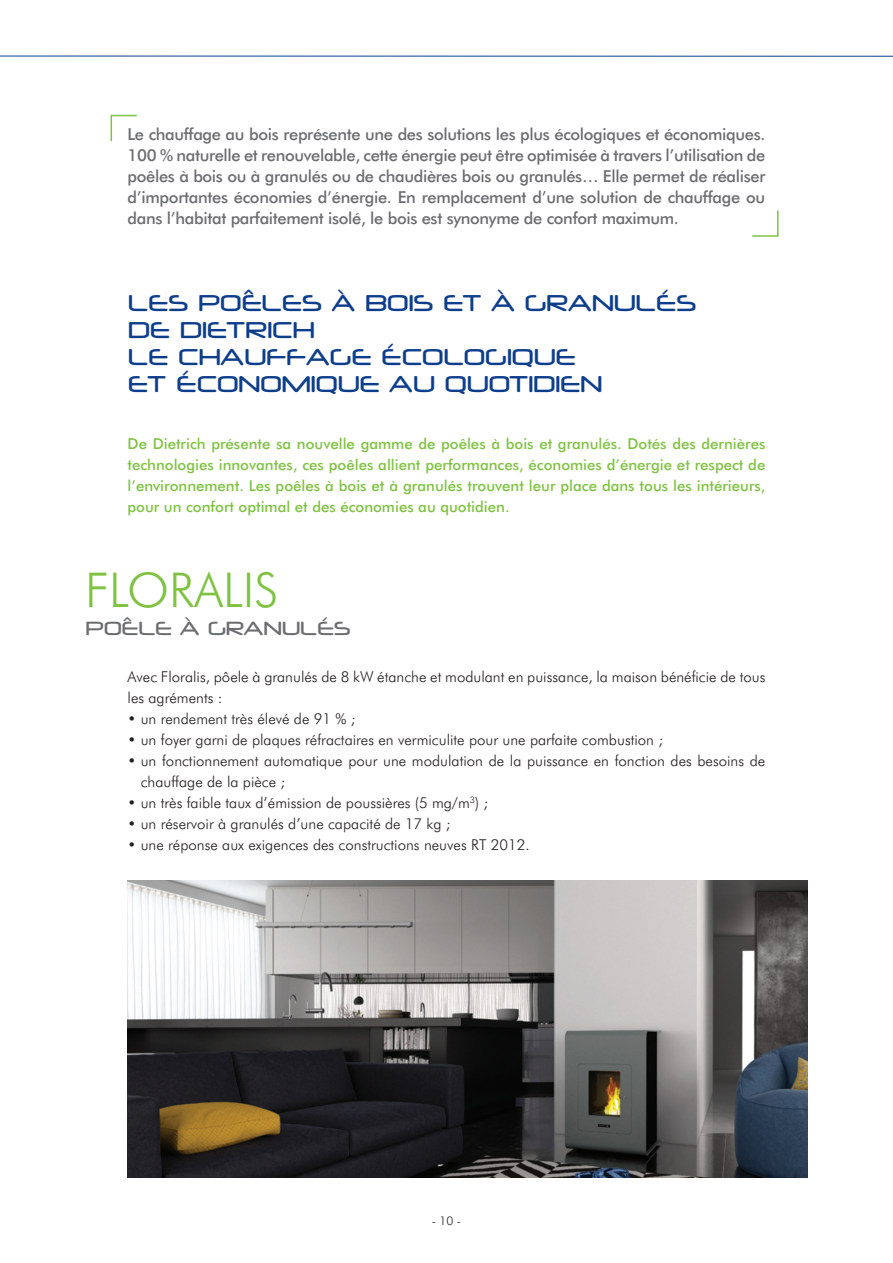
<style>
.page{position:relative;width:893px;height:1263px;background:#fff}
.page>*{position:absolute;margin:0;border:0;box-sizing:border-box;transform-origin:0 0}
.t1{font:300 48px "Futura BT";color:#7fc242}
.t2{font:500 27px "Neuropol";letter-spacing:.01em;color:#0d3e8c}
.t3{font:500 22.5px "Neuropol";letter-spacing:.01em;color:#6c6d70}
.t4{font:500 16.5px/21px "Futura BT";letter-spacing:-.02em;color:#6c6d70;text-align:justify}
.t5{font:300 15px/21px "Futura BT";color:#231f20}
.t6{font:500 15px/21px "Futura BT";color:#7fc242;text-align:justify}
.t7{font:300 12px "Futura BT";color:#231f20}
</style>
<div class="page">
<hr style="left:0;top:56px;width:893px;height:1px;background:#0d3e8c">
<svg style="left:110px;top:114px;width:27px;height:28px"></svg>
<svg style="left:752px;top:210px;width:27px;height:27px"></svg>
<img style="left:128px;top:880px;width:680px;height:298px">
<p class="t4" style="left:128px;top:124px;width:639px">Le chauffage au bois représente une des solutions les plus écologiques et économiques.<br>100 % naturelle et renouvelable, cette énergie peut être optimisée à travers l’utilisation de poêles à bois ou à granulés ou de chaudières bois ou granulés… Elle permet de réaliser d’importantes économies d’énergie. En remplacement d’une solution de chauffage ou dans l’habitat parfaitement isolé, le bois est synonyme de confort maximum.</p>
<h2 class="t2" style="left:128px;top:289px;width:275px">LES POÊLES À BOIS</h2>
<h2 class="t2" style="left:443px;top:289px;width:105px">ET À GRANU</h2>
<h2 class="t2" style="left:635px;top:289px;width:41px">LÉS</h2>
<h2 class="t2" style="left:128px;top:316px;width:69px">DE DIETRIC</h2>
<h2 class="t2" style="left:292px;top:316px;width:23px">H</h2>
<h2 class="t2" style="left:128px;top:343px;width:115px">LE CHAUFFAGE</h2>
<h2 class="t2" style="left:381px;top:343px;width:21px">ÉCO</h2>
<h2 class="t2" style="left:443px;top:343px;width:40px">LOGIQUE</h2>
<h2 class="t2" style="left:128px;top:370px;width:70px">ET ÉCONOMIQUE</h2>
<h2 class="t2" style="left:389px;top:370px;width:74px">AU QUOTIDIEN</h2>
<p class="t6" style="left:128px;top:433px;width:639px">De Dietrich présente sa nouvelle gamme de poêles à bois et granulés. Dotés des dernières technologies innovantes, ces poêles allient performances, économies d’énergie et respect de l’environnement. Les poêles à bois et à granulés trouvent leur place dans tous les intérieurs, pour un confort optimal et des économies au quotidien.</p>
<h1 class="t1" style="left:85px;top:560px;width:195px">FLORALIS</h1>
<h3 class="t3" style="left:85px;top:617px;width:142px">POÊLE À GRANU</h3>
<h3 class="t3" style="left:300px;top:617px;width:34px">LÉS</h3>
<p class="t5" style="left:128px;top:666px;width:639px">Avec Floralis, pôele à granulés de 8 kW étanche et modulant en puissance, la maison bénéficie de tous les agréments :</p>
<p class="t5" style="left:128px;top:708px;width:229px">• un rendement très élevé de 91 % ;</p>
<p class="t5" style="left:128px;top:729px;width:537px">• un foyer garni de plaques réfractaires en vermiculite pour une parfaite combustion ;</p>
<p class="t5" style="left:141px;top:750px;width:626px;text-indent:-13px">• un fonctionnement automatique pour une modulation de la puissance en fonction des besoins de chauffage de la pièce ;</p>
<p class="t5" style="left:128px;top:792px;width:362px">• un très faible taux d’émission de poussières (5 mg/m<sup>3</sup>) ;</p>
<p class="t5" style="left:128px;top:813px;width:324px">• un réservoir à granulés d’une capacité de 17 kg ;</p>
<p class="t5" style="left:128px;top:834px;width:404px">• une réponse aux exigences des constructions neuves RT 2012.</p>
<p class="t7" style="left:432px;top:1213px;width:31px">- 10 -</p>
</div>
